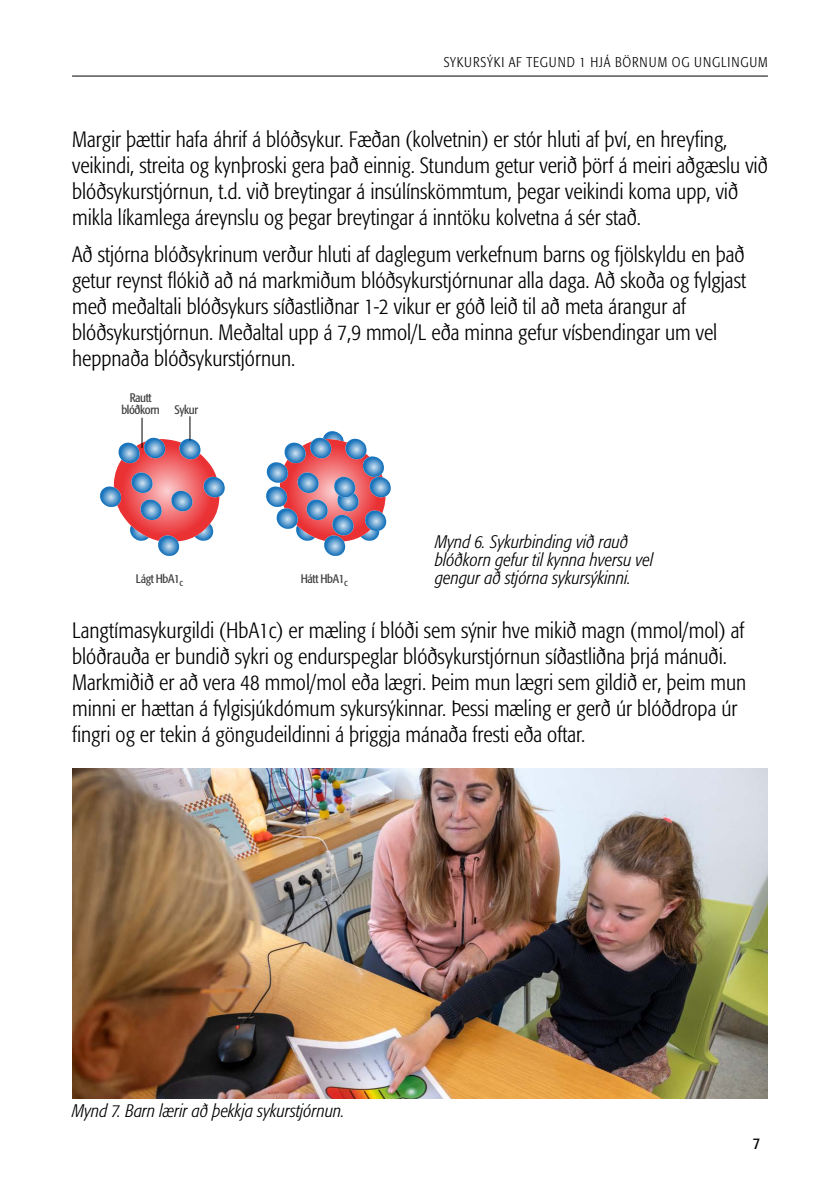
<style>
.page{position:relative;width:840px;height:1191px;background:#fff}
.page>*{position:absolute;margin:0;border:0;box-sizing:border-box;transform-origin:0 0}
.t1{font:300 condensed 22px/26px "Formata";color:#000}
.t2{font:italic 300 condensed 18px/18px "Formata";color:#000}
.t3{font:condensed 16px "Formata";color:#000}
.t4{font:300 condensed 14px "Formata";letter-spacing:.06em;color:#000}
.t5{font:condensed 12.2px/12.2px "Formata";letter-spacing:-.03em;color:#424143}
</style>
<div class="page">
<hr style="left:72px;top:76px;width:695px;height:1px;background:#000">
<img style="left:72px;top:768px;width:695px;height:330px">
<svg style="left:266px;top:431px;width:125px;height:125px"></svg>
<svg style="left:100px;top:416px;width:125px;height:140px"></svg>
<hr style="left:141px;top:418px;width:1px;height:30px;background:#010101">
<p class="t4" style="left:443px;top:54px;width:325px">SYKURSÝKI AF TEGUND 1 HJÁ BÖRNUM OG UNGLINGUM</p>
<p class="t1" style="left:72px;top:126px;width:696px">Margir þættir hafa áhrif á blóðsykur. Fæðan (kolvetnin) er stór hluti af því, en hreyfing, veikindi, streita og kynþroski gera það einnig. Stundum getur verið þörf á meiri aðgæslu við blóðsykurstjórnun, t.d. við breytingar á insúlínskömmtum, þegar veikindi koma upp, við mikla líkamlega áreynslu og þegar breytingar á inntöku kolvetna á sér stað.</p>
<p class="t1" style="left:72px;top:242px;width:675px">Að stjórna blóðsykrinum verður hluti af daglegum verkefnum barns og fjölskyldu en það getur reynst flókið að ná markmiðum blóðsykurstjórnunar alla daga. Að skoða og fylgjast með meðaltali blóðsykurs síðastliðnar 1-2 vikur er góð leið til að meta árangur af blóðsykurstjórnun. Meðaltal upp á 7,9 mmol/L eða minna gefur vísbendingar um vel heppnaða blóðsykurstjórnun.</p>
<p class="t5" style="left:121px;top:391px;width:78px;text-indent:8px">Rautt<br>blóðkorn Sykur</p>
<p class="t5" style="left:136px;top:573px;width:49px">Lágt HbA1<sub>c</sub></p>
<p class="t5" style="left:301px;top:573px;width:48px">Hátt HbA1<sub>c</sub></p>
<p class="t2" style="left:435px;top:533px;width:220px">Mynd 6. Sykurbinding við rauð blóðkorn gefur til kynna hversu vel gengur að stjórna sykursýkinni.</p>
<p class="t1" style="left:72px;top:617px;width:675px">Langtímasykurgildi (HbA1c) er mæling í blóði sem sýnir hve mikið magn (mmol/mol) af blóðrauða er bundið sykri og endurspeglar blóðsykurstjórnun síðastliðna þrjá mánuði.<br>Markmiðið er að vera 48 mmol/mol eða lægri. Þeim mun lægri sem gildið er, þeim mun minni er hættan á fylgisjúkdómum sykursýkinnar. Þessi mæling er gerð úr blóðdropa úr fingri og er tekin á göngudeildinni á þriggja mánaða fresti eða oftar.</p>
<p class="t2" style="left:72px;top:1102px;width:274px">Mynd 7. Barn lærir að þekkja sykurstjórnun.</p>
<p class="t3" style="left:752px;top:1133px;width:9px">7</p>
</div>
